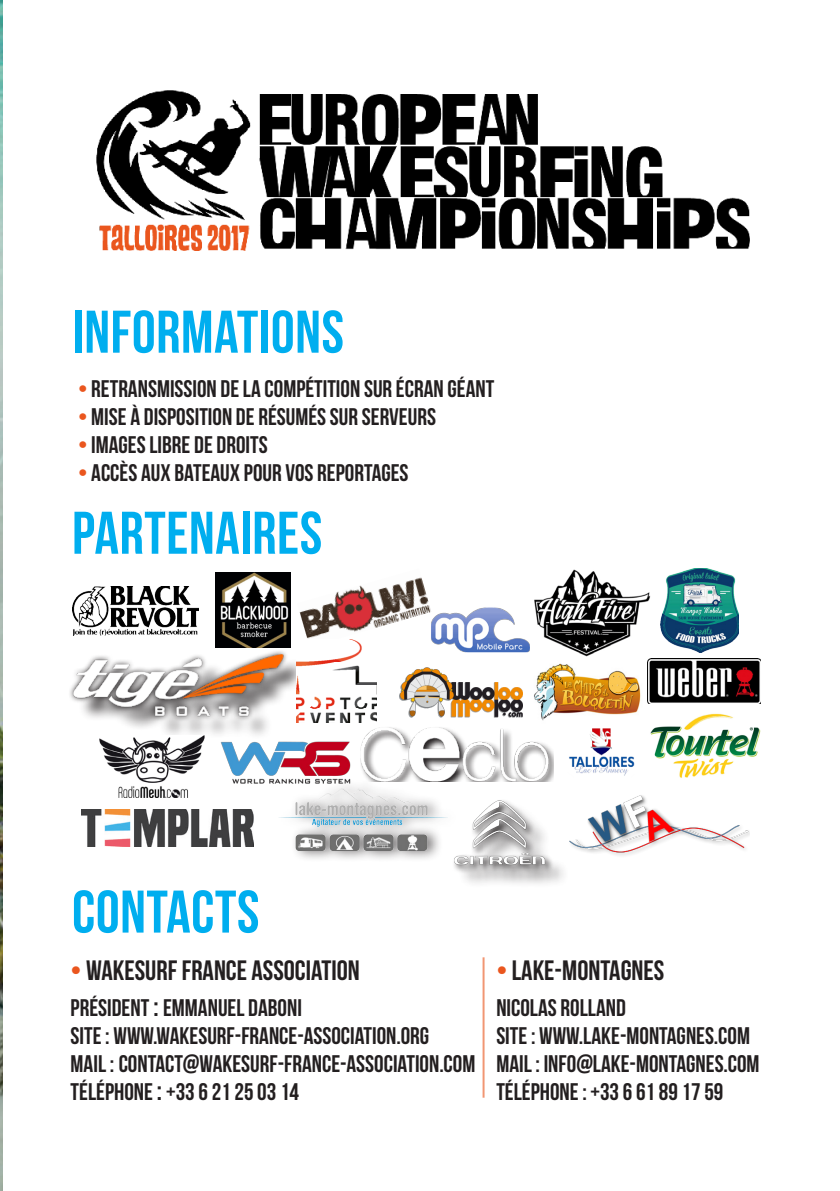
<style>
.page{position:relative;width:840px;height:1191px;background:#fff}
.page>*{position:absolute;margin:0;border:0;box-sizing:border-box;transform-origin:0 0}
.t1{font:60px "Bebas Neue";letter-spacing:.01em;color:#00aeef}
.t2{font:28px "Bebas Neue";color:#231f20}
.t3{font:24px "Bebas Neue";color:#231f20}
.s1{color:#ea561e}
.s2{font-size:28px}
</style>
<div class="page">
<img style="left:96px;top:91px;width:652px;height:159px">
<hr style="left:482px;top:957px;width:2px;height:140px;background:#ea561e">
<img style="left:72px;top:586px;width:126px;height:50px">
<img style="left:215px;top:573px;width:75px;height:75px">
<svg style="left:548px;top:747px;width:4px;height:21px"></svg>
<img style="left:361px;top:727px;width:187px;height:52px">
<div style="left:78px;top:658px;width:228px;height:82px;background:#231f20;opacity:.75"></div>
<img style="left:70px;top:651px;width:218px;height:84px">
<img style="left:529px;top:569px;width:123px;height:90px">
<img style="left:299px;top:577px;width:130px;height:62px">
<img style="left:296px;top:639px;width:80px;height:83px">
<img style="left:217px;top:737px;width:134px;height:47px">
<img style="left:399px;top:667px;width:123px;height:50px">
<img style="left:81px;top:810px;width:172px;height:36px">
<img style="left:569px;top:728px;width:65px;height:35px">
<img style="left:647px;top:659px;width:113px;height:44px">
<img style="left:650px;top:713px;width:111px;height:50px">
<img style="left:100px;top:735px;width:104px;height:63px">
<img style="left:660px;top:568px;width:78px;height:84px">
<div style="left:277px;top:779px;width:182px;height:83px;background:#231f20;opacity:.6"></div>
<img style="left:278px;top:788px;width:144px;height:62px">
<img style="left:428px;top:605px;width:101px;height:48px">
<img style="left:422px;top:768px;width:132px;height:115px">
<img style="left:554px;top:763px;width:194px;height:119px">
<img style="left:0;top:0;width:3px;height:1191px">
<img style="left:534px;top:663px;width:107px;height:58px">
<p class="t1" style="left:72px;top:299px;width:273px">INFORMATIONS</p>
<p class="t3" style="left:78px;top:375px;width:417px"><span class="s1">•</span> RETRANSMISSION DE LA COMPÉTITION SUR ÉCRAN GÉANT</p>
<p class="t3" style="left:78px;top:403px;width:359px"><span class="s1">•</span> MISE À DISPOSITION DE RÉSUMÉS SUR SERVEURS</p>
<p class="t3" style="left:78px;top:431px;width:191px"><span class="s1">•</span> IMAGES LIBRE DE DROITS</p>
<p class="t3" style="left:78px;top:459px;width:332px"><span class="s1">•</span> ACCÈS AUX BATEAUX POUR VOS REPORTAGES</p>
<p class="t1" style="left:72px;top:500px;width:251px">PARTENAIRES</p>
<p class="t1" style="left:72px;top:879px;width:189px">CONTACTS</p>
<p class="t2" style="left:71px;top:954px;width:290px"><span class="s1">•</span> WAKESURF FRANCE ASSOCIATION</p>
<p class="t3" style="left:71px;top:994px;width:233px">PRÉSIDENT <span class="s2">:</span> EMMANUEL DABONI</p>
<p class="t3" style="left:71px;top:1022px;width:360px">SITE : WWW.WAKESURF-FRANCE-ASSOCIATION.ORG</p>
<p class="t3" style="left:71px;top:1050px;width:406px">MAIL : CONTACT@WAKESURF-FRANCE-ASSOCIATION.COM</p>
<p class="t3" style="left:71px;top:1078px;width:230px">TÉLÉPHONE <span class="s2">:</span> +33 6 21 25 03 14</p>
<p class="t2" style="left:496px;top:954px;width:169px"><span class="s1">•</span> LAKE-MONTAGNES</p>
<p class="t3" style="left:496px;top:994px;width:131px">NICOLAS ROLLAND</p>
<p class="t3" style="left:496px;top:1022px;width:255px">SITE : WWW.LAKE-MONTAGNES.COM</p>
<p class="t3" style="left:496px;top:1050px;width:264px">MAIL : INFO@LAKE-MONTAGNES.COM</p>
<p class="t3" style="left:496px;top:1078px;width:228px">TÉLÉPHONE : +33 6 61 89 17 59</p>
</div>
